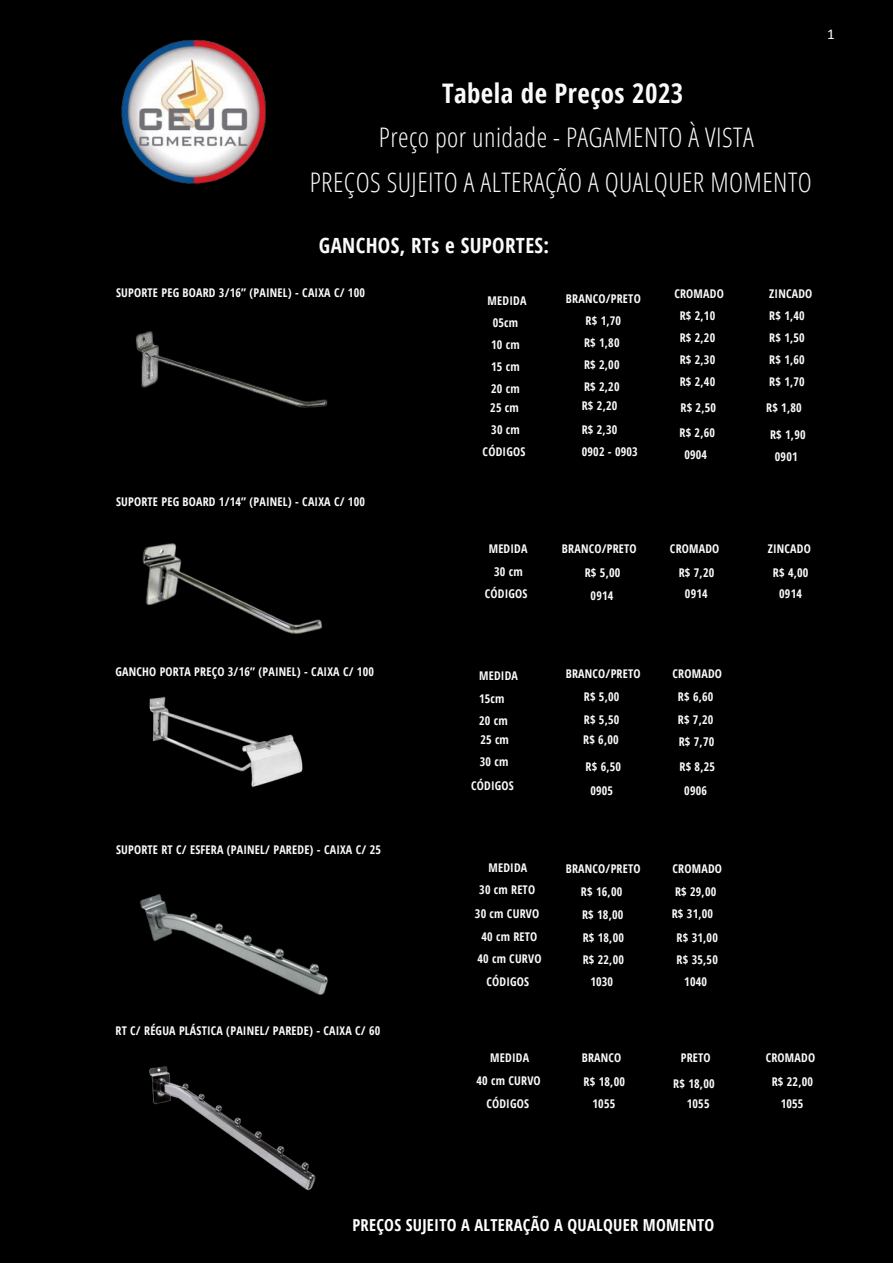
<style>
.page{position:relative;width:893px;height:1264px;background:#fff}
.page>*{position:absolute;margin:0;border:0;box-sizing:border-box;transform-origin:0 0}
.t1{font:300 27px "Open Sans Condensed";letter-spacing:.015em;color:#fbfafa}
.t2{font:700 27px "Open Sans Condensed";letter-spacing:.015em;color:#fbfafa}
.t3{font:700 21px "Open Sans Condensed";letter-spacing:.015em;color:#fbfafa}
.t4{font:700 16.5px "Open Sans Condensed";letter-spacing:.015em;color:#fff}
.t5{font:15px "Calibri";color:#fbfafa}
.t6{font:700 12px/22px "Open Sans Condensed";letter-spacing:.015em;color:#fbfafa;text-align:center}
</style>
<div class="page">
<div style="left:0;top:0;width:892px;height:1262px;background:#000"></div>
<img style="left:135px;top:331px;width:192px;height:77px">
<img style="left:142px;top:543px;width:181px;height:91px">
<img style="left:149px;top:696px;width:154px;height:92px">
<img style="left:140px;top:894px;width:188px;height:101px">
<img style="left:149px;top:1066px;width:167px;height:124px">
<img style="left:121px;top:39px;width:145px;height:145px">
<p class="t5" style="left:827px;top:27px;width:9px">1</p>
<p class="t2" style="left:442px;top:74px;width:243px">Tabela de Preços 2023</p>
<p class="t1" style="left:379px;top:119px;width:376px">Preço por unidade - PAGAMENTO À VISTA</p>
<p class="t1" style="left:310px;top:164px;width:503px">PREÇOS SUJEITO A ALTERAÇÃO A QUALQUER MOMENTO</p>
<p class="t3" style="left:319px;top:231px;width:232px">GANCHOS, RTs e SUPORTES:</p>
<p class="t6" style="left:116px;top:281px;width:250px">SUPORTE PEG BOARD 3/16” (PAINEL) - CAIXA C/ 100</p>
<p class="t6" style="left:674px;top:282px;width:51px">CROMADO<br>R$ 2,10</p>
<p class="t6" style="left:679px;top:326px;width:37px">R$ 2,20</p>
<p class="t6" style="left:679px;top:348px;width:37px">R$ 2,30</p>
<p class="t6" style="left:679px;top:370px;width:37px">R$ 2,40</p>
<p class="t6" style="left:769px;top:282px;width:45px;text-align:left">ZINCADO<br>R$ 1,40<br>R$ 1,50</p>
<p class="t6" style="left:769px;top:348px;width:37px">R$ 1,60</p>
<p class="t6" style="left:769px;top:370px;width:37px">R$ 1,70</p>
<p class="t6" style="left:566px;top:287px;width:76px">BRANCO/PRETO<br>R$ 1,70</p>
<p class="t6" style="left:584px;top:331px;width:37px">R$ 1,80</p>
<p class="t6" style="left:584px;top:353px;width:37px">R$ 2,00</p>
<p class="t6" style="left:584px;top:375px;width:37px">R$ 2,20</p>
<p class="t6" style="left:487px;top:289px;width:40px">MEDIDA<br>05cm</p>
<p class="t6" style="left:491px;top:333px;width:30px">10 cm</p>
<p class="t6" style="left:491px;top:355px;width:30px">15 cm</p>
<p class="t6" style="left:491px;top:377px;width:30px">20 cm</p>
<p class="t6" style="left:116px;top:490px;width:250px">SUPORTE PEG BOARD 1/14” (PAINEL) - CAIXA C/ 100</p>
<p class="t6" style="left:490px;top:396px;width:30px">25 cm</p>
<p class="t6" style="left:581px;top:394px;width:37px">R$ 2,20</p>
<p class="t6" style="left:680px;top:396px;width:37px">R$ 2,50</p>
<p class="t6" style="left:766px;top:396px;width:37px">R$ 1,80</p>
<p class="t6" style="left:482px;top:417px;width:44px;line-height:22.5px">30 cm<br>CÓDIGOS</p>
<p class="t6" style="left:581px;top:418px;width:37px">R$ 2,30</p>
<p class="t6" style="left:581px;top:440px;width:58px">0902 - 0903</p>
<p class="t6" style="left:679px;top:421px;width:37px">R$ 2,60<br>0904</p>
<p class="t6" style="left:770px;top:423px;width:37px">R$ 1,90<br>0901</p>
<p class="t6" style="left:488px;top:537px;width:40px">MEDIDA</p>
<p class="t6" style="left:562px;top:537px;width:76px">BRANCO/PRETO</p>
<p class="t6" style="left:670px;top:537px;width:51px">CROMADO</p>
<p class="t6" style="left:767px;top:537px;width:45px">ZINCADO</p>
<p class="t6" style="left:494px;top:560px;width:30px">30 cm</p>
<p class="t6" style="left:584px;top:561px;width:37px">R$ 5,00</p>
<p class="t6" style="left:678px;top:561px;width:37px">R$ 7,20</p>
<p class="t6" style="left:772px;top:561px;width:37px">R$ 4,00</p>
<p class="t6" style="left:485px;top:583px;width:44px">CÓDIGOS</p>
<p class="t6" style="left:590px;top:584px;width:24px">0914</p>
<p class="t6" style="left:685px;top:583px;width:24px">0914</p>
<p class="t6" style="left:779px;top:583px;width:24px">0914</p>
<p class="t6" style="left:115px;top:660px;width:260px">GANCHO PORTA PREÇO 3/16” (PAINEL) - CAIXA C/ 100</p>
<p class="t6" style="left:116px;top:838px;width:266px">SUPORTE RT C/ ESFERA (PAINEL/ PAREDE) - CAIXA C/ 25</p>
<p class="t6" style="left:115px;top:1019px;width:266px">RT C/ RÉGUA PLÁSTICA (PAINEL/ PAREDE) - CAIXA C/ 60</p>
<p class="t6" style="left:479px;top:664px;width:40px;line-height:22.5px;text-align:left">MEDIDA<br>15cm</p>
<p class="t6" style="left:479px;top:709px;width:30px">20 cm</p>
<p class="t6" style="left:565px;top:662px;width:76px;line-height:23px">BRANCO/PRETO<br>R$ 5,00</p>
<p class="t6" style="left:583px;top:708px;width:37px">R$ 5,50</p>
<p class="t6" style="left:672px;top:662px;width:51px;line-height:23px">CROMADO<br>R$ 6,60</p>
<p class="t6" style="left:677px;top:708px;width:37px">R$ 7,20</p>
<p class="t6" style="left:480px;top:728px;width:30px">25 cm</p>
<p class="t6" style="left:583px;top:728px;width:37px">R$ 6,00</p>
<p class="t6" style="left:678px;top:730px;width:37px">R$ 7,70</p>
<p class="t6" style="left:471px;top:749px;width:44px;line-height:23.5px">30 cm<br>CÓDIGOS</p>
<p class="t6" style="left:585px;top:754px;width:37px;line-height:24px">R$ 6,50<br>0905</p>
<p class="t6" style="left:679px;top:754px;width:37px;line-height:24px">R$ 8,25<br>0906</p>
<p class="t6" style="left:488px;top:856px;width:40px">MEDIDA</p>
<p class="t6" style="left:479px;top:878px;width:57px">30 cm RETO</p>
<p class="t6" style="left:477px;top:924px;width:66px;line-height:22.5px">40 cm RETO<br>40 cm CURVO<br>CÓDIGOS</p>
<p class="t6" style="left:475px;top:901px;width:66px">30 cm CURVO</p>
<p class="t6" style="left:565px;top:857px;width:76px;line-height:23px">BRANCO/PRETO<br>R$ 16,00</p>
<p class="t6" style="left:582px;top:903px;width:43px">R$ 18,00</p>
<p class="t6" style="left:582px;top:925px;width:43px">R$ 18,00<br>R$ 22,00<br>1030</p>
<p class="t6" style="left:672px;top:857px;width:51px;line-height:23px;text-align:left">CROMADO<br>R$ 29,00</p>
<p class="t6" style="left:671px;top:902px;width:43px">R$ 31,00</p>
<p class="t6" style="left:676px;top:925px;width:43px">R$ 31,00<br>R$ 35,50<br>1040</p>
<p class="t6" style="left:490px;top:1046px;width:40px">MEDIDA</p>
<p class="t6" style="left:581px;top:1046px;width:41px">BRANCO</p>
<p class="t6" style="left:680px;top:1046px;width:31px">PRETO</p>
<p class="t6" style="left:765px;top:1046px;width:51px">CROMADO</p>
<p class="t6" style="left:476px;top:1069px;width:66px">40 cm CURVO</p>
<p class="t6" style="left:583px;top:1070px;width:43px">R$ 18,00</p>
<p class="t6" style="left:673px;top:1072px;width:43px">R$ 18,00</p>
<p class="t6" style="left:771px;top:1070px;width:43px">R$ 22,00</p>
<p class="t6" style="left:486px;top:1092px;width:44px">CÓDIGOS</p>
<p class="t6" style="left:592px;top:1092px;width:24px">1055</p>
<p class="t6" style="left:686px;top:1092px;width:24px">1055</p>
<p class="t6" style="left:780px;top:1092px;width:24px">1055</p>
<p class="t4" style="left:352px;top:1212px;width:363px">PREÇOS SUJEITO A ALTERAÇÃO A QUALQUER MOMENTO</p>
</div>
